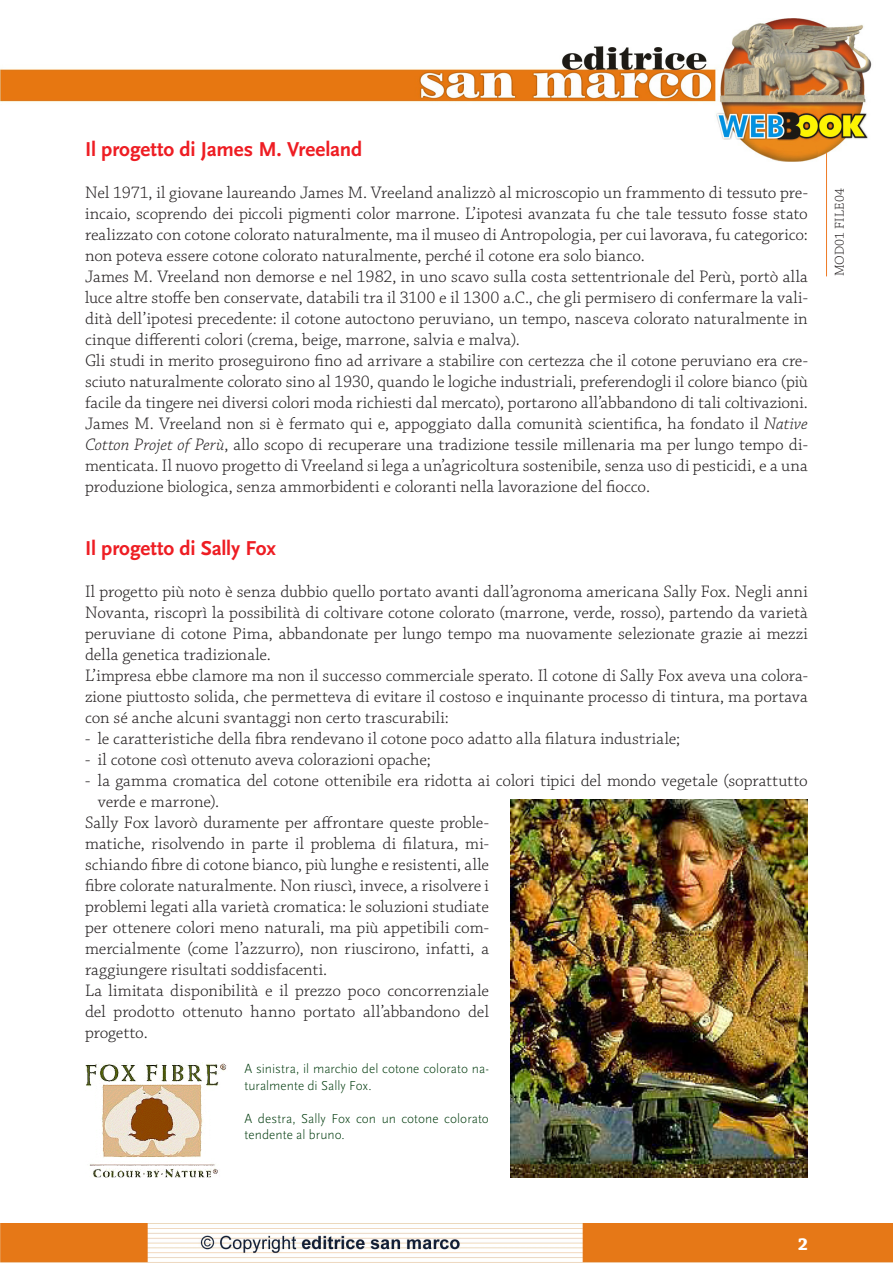
<style>
.page{position:relative;width:893px;height:1263px;background:#fff}
.page>*{position:absolute;margin:0;border:0;box-sizing:border-box;transform-origin:0 0}
.Normale{font:700 21px "Scala Sans";letter-spacing:-.01em;color:#ee1d23}
.t1{font:700 18px "Chaparral Pro";color:#fff}
.Normale-2{font:300 17.55px/21px "Chaparral Pro";color:#231f20;text-align:justify}
.didascalie_verdi{font:300 13.5px/16.5px "Scala Sans";color:#003b0d}
.t2{font:300 13.5px "Chaparral Pro";letter-spacing:.02em;color:#231f20}
.s1{font-style:italic}
</style>
<div class="page">
<img style="left:0;top:1224px;width:893px;height:39px">
<img style="left:0;top:19px;width:872px;height:143px">
<hr style="left:826px;top:153px;width:1px;height:123px;background:#ee7b26">
<img style="left:510px;top:799px;width:298px;height:379px">
<img style="left:85px;top:1062px;width:142px;height:116px">
<p class="Normale" style="left:85px;top:138px;width:279px">Il progetto di James M. Vreeland</p>
<p class="Normale-2" style="left:85px;top:182px;width:724px">Nel 1971, il giovane laureando James M. Vreeland analizzò al microscopio un frammento di tessuto pre&shy;incaio, scoprendo dei piccoli pigmenti color marrone. L’ipotesi avanzata fu che tale tessuto fosse stato realizzato con cotone colorato naturalmente, ma il museo di Antropologia, per cui lavorava, fu categorico: non poteva essere cotone colorato naturalmente, perché il cotone era solo bianco.</p>
<p class="Normale-2" style="left:85px;top:266px;width:724px">James M. Vreeland non demorse e nel 1982, in uno scavo sulla costa settentrionale del Perù, portò alla luce altre stoffe ben conservate, databili tra il 3100 e il 1300 a.C., che gli permisero di confermare la vali&shy;dità dell’ipotesi precedente: il cotone autoctono peruviano, un tempo, nasceva colorato naturalmente in cinque differenti colori (crema, beige, marrone, salvia e malva).</p>
<p class="Normale-2" style="left:85px;top:350px;width:724px">Gli studi in merito proseguirono fino ad arrivare a stabilire con certezza che il cotone peruviano era cre&shy;sciuto naturalmente colorato sino al 1930, quando le logiche industriali, preferendogli il colore bianco (più facile da tingere nei diversi colori moda richiesti dal mercato), portarono all’abbandono di tali coltivazioni.</p>
<p class="Normale-2" style="left:85px;top:413px;width:724px">James M. Vreeland non si è fermato qui e, appoggiato dalla comunità scientifica, ha fondato il <span class="s1">Native Cotton Projet of Perù</span>, allo scopo di recuperare una tradizione tessile millenaria ma per lungo tempo di&shy;menticata. Il nuovo progetto di Vreeland si lega a un’agricoltura sostenibile, senza uso di pesticidi, e a una produzione biologica, senza ammorbidenti e coloranti nella lavorazione del fiocco.</p>
<p class="Normale" style="left:85px;top:537px;width:192px">Il progetto di Sally Fox</p>
<p class="Normale-2" style="left:85px;top:581px;width:724px">Il progetto più noto è senza dubbio quello portato avanti dall’agronoma americana Sally Fox. Negli anni Novanta, riscoprì la possibilità di coltivare cotone colorato (marrone, verde, rosso), partendo da varietà peruviane di cotone Pima, abbandonate per lungo tempo ma nuovamente selezionate grazie ai mezzi della genetica tradizionale.</p>
<p class="Normale-2" style="left:85px;top:665px;width:724px">L’impresa ebbe clamore ma non il successo commerciale sperato. Il cotone di Sally Fox aveva una colora&shy;zione piuttosto solida, che permetteva di evitare il costoso e inquinante processo di tintura, ma portava con sé anche alcuni svantaggi non certo trascurabili:</p>
<p class="Normale-2" style="left:85px;top:728px;width:597px">- le caratteristiche della fibra rendevano il cotone poco adatto alla filatura industriale;</p>
<p class="Normale-2" style="left:85px;top:749px;width:347px">- il cotone così ottenuto aveva colorazioni opache;</p>
<p class="Normale-2" style="left:98px;top:770px;width:712px;text-indent:-13px">- la gamma cromatica del cotone ottenibile era ridotta ai colori tipici del mondo vegetale (soprattutto verde e marrone).</p>
<p class="Normale-2" style="left:85px;top:812px;width:405px">Sally Fox lavorò duramente per affrontare queste proble&shy;matiche, risolvendo in parte il problema di filatura, mi&shy;schiando fibre di cotone bianco, più lunghe e resistenti, alle fibre colorate naturalmente. Non riuscì, invece, a risolvere i problemi legati alla varietà cromatica: le soluzioni studiate per ottenere colori meno naturali, ma più appetibili com&shy;mercialmente (come l’azzurro), non riuscirono, infatti, a raggiungere risultati soddisfacenti.</p>
<p class="Normale-2" style="left:85px;top:980px;width:405px">La limitata disponibilità e il prezzo poco concorrenziale del prodotto ottenuto hanno portato all’abbandono del progetto.</p>
<p class="didascalie_verdi" style="left:244px;top:1061px;width:246px">A sinistra, il marchio del cotone colorato na&shy;turalmente di Sally Fox.</p>
<p class="didascalie_verdi" style="left:244px;top:1110px;width:246px">A destra, Sally Fox con un cotone colorato tendente al bruno.</p>
<p class="t2" style="left:832px;top:276px;width:90px;rotate:-90deg">MOD01 FILE04</p>
<p class="t1" style="left:798px;top:1233px;width:12px">2</p>
</div>
